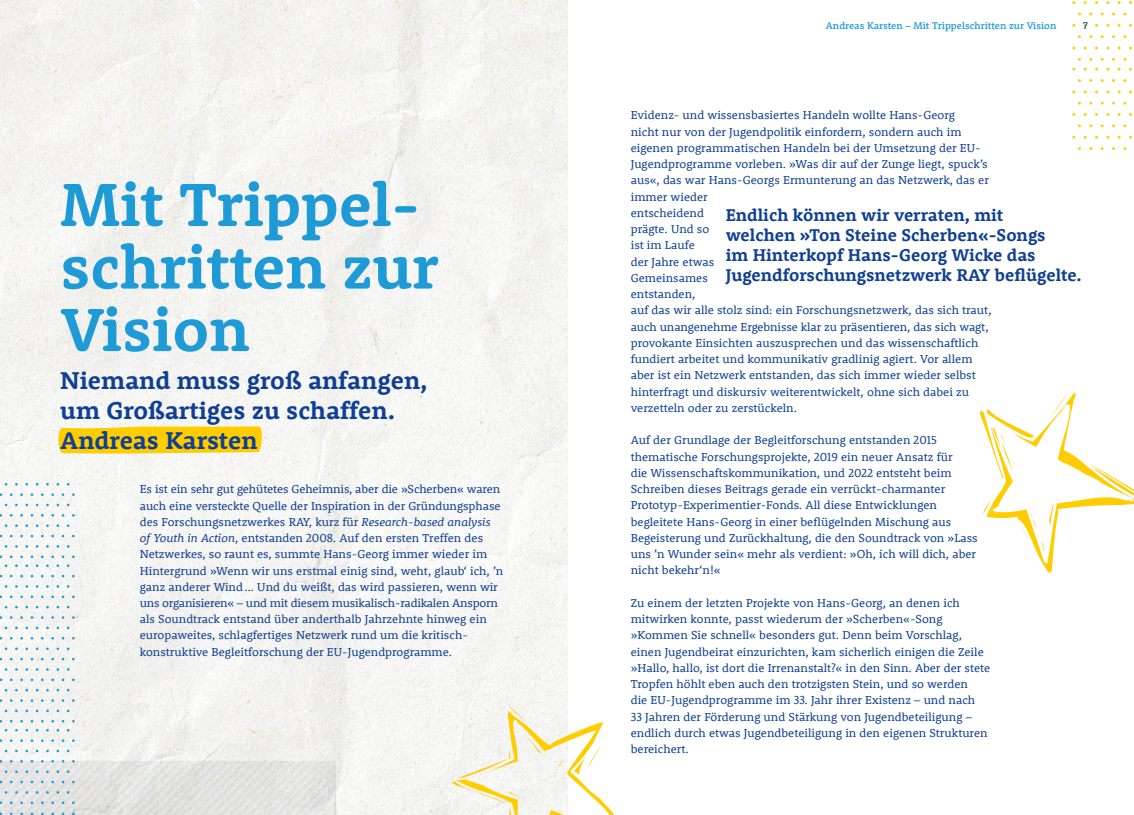
<style>
.page{position:relative;width:1134px;height:815px;background:#fff}
.page>*{position:absolute;margin:0;border:0;box-sizing:border-box;transform-origin:0 0}
.t1{font:700 62.5px/62.5px "Rooney";color:#1e9ad6}
.t2{font:700 25px/30px "Rooney";color:#0f3f93}
.t3{font:700 17.5px/20px "Rooney";color:#0f3f93}
.t4{font:11.88px/16.2px "Rooney";color:#0f3f93}
.t5{font:500 10px "Rooney";color:#1e9ad6}
.t6{font:500 10px "Rooney";color:#0f3f93}
.s1{font-style:italic}
</style>
<div class="page">
<div style="left:0;top:0;width:567px;height:815px;background:#f4f4f2"></div>
<svg style="left:56px;top:426px;width:208px;height:28px;background:#fed018"></svg>
<img style="left:0;top:761px;width:336px;height:54px">
<svg style="left:979px;top:393px;width:155px;height:179px"></svg>
<svg style="left:452px;top:704px;width:162px;height:111px"></svg>
<h1 class="t1" style="left:60px;top:171px;width:380px">Mit Trippel&shy;schritten zur<br>Vision</h1>
<h2 class="t2" style="left:60px;top:364px;width:369px">Niemand muss groß anfangen, um Großartiges zu schaffen.<br>Andreas Karsten</h2>
<p class="t4" style="left:140px;top:481px;width:365px">Es ist ein sehr gut gehütetes Geheimnis, aber die »Scherben« waren auch eine versteckte Quelle der Inspiration in der Gründungsphase des Forschungsnetzwerkes RAY, kurz für <span class="s1">Research-based analysis of Youth in Action</span>, entstanden 2008. Auf den ersten Treffen des Netzwerkes, so raunt es, summte Hans-Georg immer wieder im Hintergrund »Wenn wir uns erstmal einig sind, weht, glaub‘ ich, ’n ganz anderer Wind… Und du weißt, das wird passieren, wenn wir uns organisieren« – und mit diesem musikalisch-radikalen Ansporn als Soundtrack entstand über anderthalb Jahrzehnte hinweg ein europaweites, schlagfertiges Netzwerk rund um die kritisch&shy;konstruktive Begleitforschung der EU-Jugendprogramme.</p>
<p class="t5" style="left:826px;top:19px;width:232px">Andreas Karsten – Mit Trippelschritten zur Vision</p>
<p class="t6" style="left:1083px;top:19px;width:6px">7</p>
<p class="t4" style="left:631px;top:107px;width:362px">Evidenz- und wissensbasiertes Handeln wollte Hans-Georg<br>nicht nur von der Jugendpolitik einfordern, sondern auch im eigenen programmatischen Handeln bei der Umsetzung der EU-Jugendprogramme vorleben. »Was dir auf der Zunge liegt, spuck’s aus«, das war Hans-Georgs Ermunterung an das Netzwerk, das er immer wieder<br>entscheidend<br>prägte. Und so<br>ist im Laufe<br>der Jahre etwas<br>Gemeinsames<br>entstanden,<br>auf das wir alle stolz sind: ein Forschungsnetzwerk, das sich traut, auch unangenehme Ergebnisse klar zu präsentieren, das sich wagt, provokante Einsichten auszusprechen und das wissenschaftlich fundiert arbeitet und kommunikativ gradlinig agiert. Vor allem aber ist ein Netzwerk entstanden, das sich immer wieder selbst hinterfragt und diskursiv weiterentwickelt, ohne sich dabei zu verzetteln oder zu zerstückeln.</p>
<p class="t4" style="left:631px;top:432px;width:349px">Auf der Grundlage der Begleitforschung entstanden 2015 thematische Forschungsprojekte, 2019 ein neuer Ansatz für<br>die Wissenschaftskommunikation, und 2022 entsteht beim Schreiben dieses Beitrags gerade ein verrückt-charmanter Prototyp-Experimentier-Fonds. All diese Entwicklungen begleitete Hans-Georg in einer beflügelnden Mischung aus Begeisterung und Zurückhaltung, die den Soundtrack von »Lass uns ’n Wunder sein« mehr als verdient: »Oh, ich will dich, aber nicht bekehr‘n!«</p>
<p class="t4" style="left:631px;top:594px;width:361px">Zu einem der letzten Projekte von Hans-Georg, an denen ich mitwirken konnte, passt wiederum der »Scherben«-Song »Kommen Sie schnell« besonders gut. Denn beim Vorschlag, einen Jugendbeirat einzurichten, kam sicherlich einigen die Zeile »Hallo, hallo, ist dort die Irrenanstalt?« in den Sinn. Aber der stete Tropfen höhlt eben auch den trotzigsten Stein, und so werden<br>die EU-Jugendprogramme im 33. Jahr ihrer Existenz – und nach<br>33 Jahren der Förderung und Stärkung von Jugendbeteiligung – endlich durch etwas Jugendbeteiligung in den eigenen Strukturen bereichert.</p>
<h3 class="t3" style="left:726px;top:204px;width:357px">Endlich können wir verraten, mit<br>welchen »Ton Steine Scherben«-Songs<br>im Hinterkopf Hans-Georg Wicke das Jugendforschungsnetzwerk RAY beflügelte.</h3>
</div>
